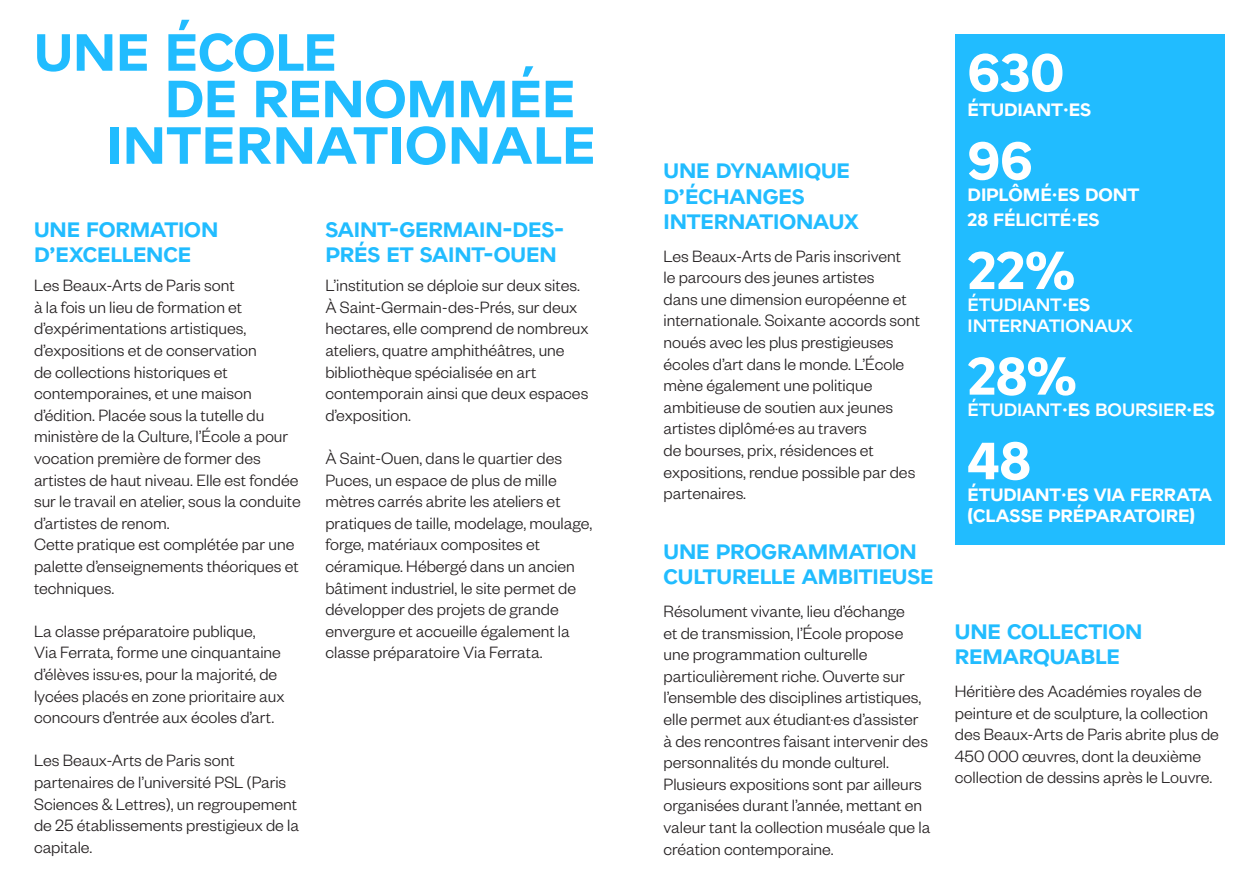
<style>
.page{position:relative;width:1259px;height:893px;background:#fff}
.page>*{position:absolute;margin:0;border:0;box-sizing:border-box;transform-origin:0 0}
.t1{font:900 52.5px "Obibok";color:#21bcff}
.t2{font:900 52.5px "Obibok";letter-spacing:.005em;color:#fff}
.t3{font:900 21px/25.2px "Obibok";letter-spacing:-.005em;color:#21bcff}
.t4{font:300 18px/21.6px "Founders Grotesk";color:#231f20}
.t5{font:900 18px/25.2px "Obibok";letter-spacing:-.005em;color:#fff}
.t6{font:700 18px/21px "Obibok";letter-spacing:-.005em;color:#fff}
.s1{font-weight:900}
</style>
<div class="page">
<div style="left:955px;top:34px;width:270px;height:510px;background:#21bcff"></div>
<h1 class="t1" style="left:34px;top:10px;width:304px">UNE ÉCOLE</h1>
<h1 class="t1" style="left:165px;top:56px;width:412px">DE RENOMMÉE</h1>
<h1 class="t1" style="left:106px;top:103px;width:490px">INTERNATIONALE</h1>
<p class="t3" style="left:34px;top:215px;width:186px">UNE FORMATION<br>D’EXCELLENCE</p>
<p class="t4" style="left:34px;top:274px;width:268px">Les Beaux-Arts de Paris sont<br>à la fois un lieu de formation et d’expérimentations artistiques, d’expositions et de conservation<br>de collections historiques et contemporaines, et une maison d’édition. Placée sous la tutelle du ministère de la Culture, l’École a pour vocation première de former des artistes de haut niveau. Elle est fondée sur le travail en atelier, sous la conduite d’artistes de renom.<br>Cette pratique est complétée par une palette d’enseignements théoriques et techniques.</p>
<p class="t4" style="left:34px;top:619px;width:252px">La classe préparatoire publique,<br>Via Ferrata, forme une cinquantaine d’élèves issu·es, pour la majorité, de lycées placés en zone prioritaire aux concours d’entrée aux écoles d’art.</p>
<p class="t4" style="left:34px;top:749px;width:266px">Les Beaux-Arts de Paris sont partenaires de l’université PSL (Paris<br>Sciences &amp; Lettres), un regroupement de 25 établissements prestigieux de la capitale.</p>
<p class="t3" style="left:325px;top:215px;width:240px">SAINT-GERMAIN-DES-<br>PRÉS ET SAINT-OUEN</p>
<p class="t4" style="left:325px;top:274px;width:265px">L’institution se déploie sur deux sites.<br>À Saint-Germain-des-Prés, sur deux hectares, elle comprend de nombreux ateliers, quatre amphithéâtres, une bibliothèque spécialisée en art contemporain ainsi que deux espaces d’exposition.</p>
<p class="t4" style="left:325px;top:446px;width:268px">À Saint-Ouen, dans le quartier des Puces, un espace de plus de mille mètres carrés abrite les ateliers et pratiques de taille, modelage, moulage, forge, matériaux composites et céramique. Hébergé dans un ancien bâtiment industriel, le site permet de développer des projets de grande envergure et accueille également la classe préparatoire Via Ferrata.</p>
<p class="t3" style="left:663px;top:157px;width:197px">UNE DYNAMIQUE<br>D’ÉCHANGES<br>INTERNATIONAUX</p>
<p class="t4" style="left:663px;top:244px;width:258px">Les Beaux-Arts de Paris inscrivent<br>le parcours des jeunes artistes<br>dans une dimension européenne et internationale. Soixante accords sont noués avec les plus prestigieuses écoles d’art dans le monde. L’École mène également une politique ambitieuse de soutien aux jeunes artistes diplômé·es au travers<br>de bourses, prix, résidences et expositions, rendue possible par des partenaires.</p>
<p class="t3" style="left:663px;top:538px;width:271px">UNE PROGRAMMATION<br>CULTURELLE AMBITIEUSE</p>
<p class="t4" style="left:663px;top:600px;width:268px">Résolument vivante, lieu d’échange<br>et de transmission, l’École propose une programmation culturelle particulièrement riche. Ouverte sur l’ensemble des disciplines artistiques, elle permet aux étudiant·es d’assister à des rencontres faisant intervenir des personnalités du monde culturel.<br>Plusieurs expositions sont par ailleurs organisées durant l’année, mettant en valeur tant la collection muséale que la création contemporaine.</p>
<h1 class="t2" style="left:967px;top:30px;width:98px">630</h1>
<p class="t5" style="left:967px;top:96px;width:125px">ÉTUDIANT·ES</p>
<h1 class="t2" style="left:967px;top:118px;width:66px">96</h1>
<p class="t5" style="left:967px;top:181px;width:173px">DIPLÔMÉ·ES DONT<br>28 FÉLICITÉ·ES</p>
<h1 class="t2" style="left:967px;top:228px;width:109px">22%</h1>
<p class="t6" style="left:967px;top:293px;width:167px">ÉTUDIANT<span class="s1">·ES<br></span>INTERNATIONAUX</p>
<h1 class="t2" style="left:967px;top:334px;width:111px">28%</h1>
<p class="t6" style="left:967px;top:398px;width:248px">ÉTUDIANT<span class="s1">·ES</span> BOURSIER<span class="s1">·ES</span></p>
<h1 class="t2" style="left:967px;top:418px;width:65px">48</h1>
<p class="t5" style="left:967px;top:482px;width:246px;line-height:21.6px">ÉTUDIANT·ES VIA FERRATA (CLASSE PRÉPARATOIRE)</p>
<p class="t3" style="left:955px;top:618px;width:189px">UNE COLLECTION<br>REMARQUABLE</p>
<p class="t4" style="left:955px;top:680px;width:265px">Héritière des Académies royales de peinture et de sculpture, la collection des Beaux-Arts de Paris abrite plus de 450 000 œuvres, dont la deuxième collection de dessins après le Louvre.</p>
</div>
